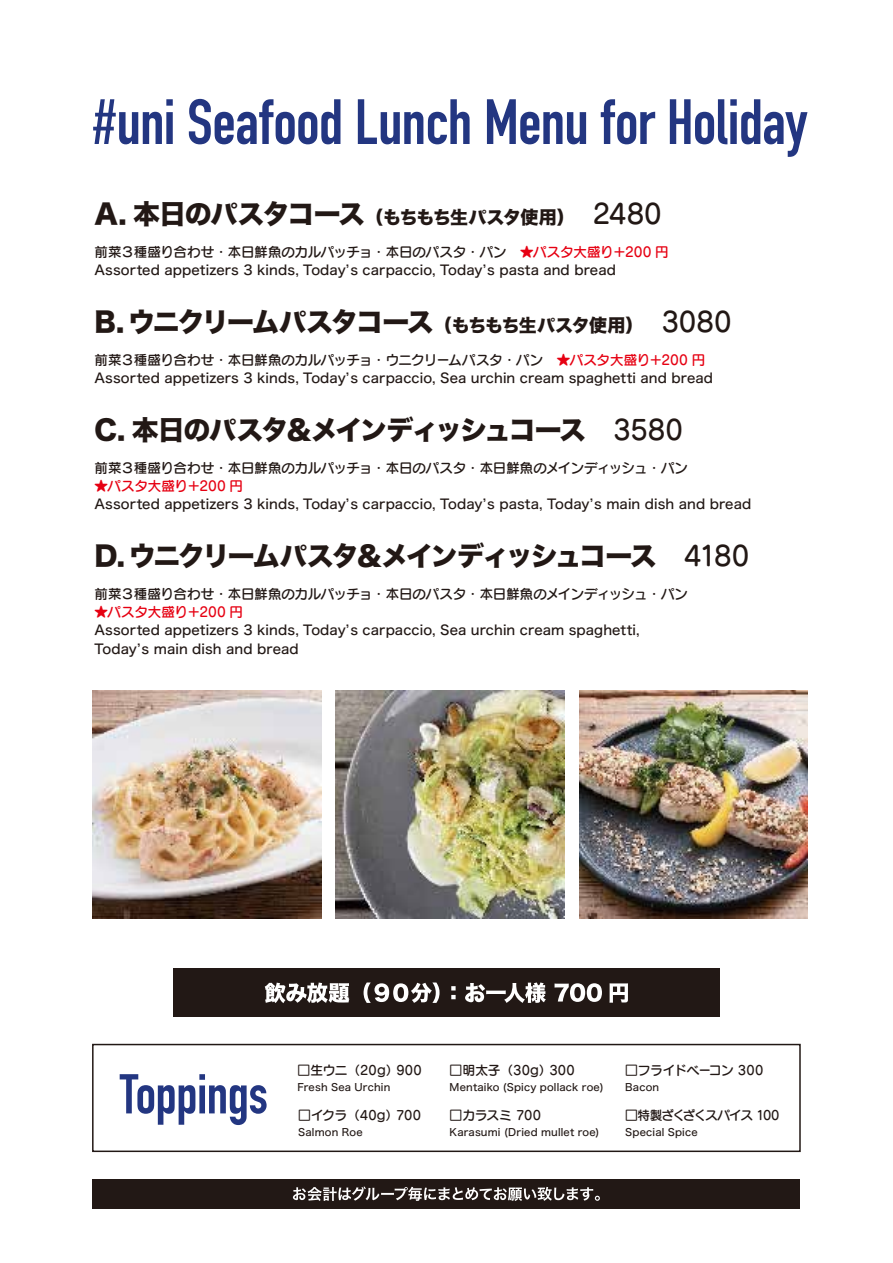
<style>
.page{position:relative;width:893px;height:1263px;background:#fff}
.page>*{position:absolute;margin:0;border:0;box-sizing:border-box;transform-origin:0 0}
.t1{font:700 62.85px "DIN Condensed";letter-spacing:-.01em;color:#233681}
.t2{font:700 55.05px "DIN Condensed";letter-spacing:-.01em;color:#233681}
.t3{font:27px "Hiragino Sans W8";letter-spacing:-.08em;color:#221815}
.t4{font:18px "Hiragino Sans W8";letter-spacing:-.055em;color:#221815}
.t5{font:13.5px/19.5px "Hiragino Sans W5";letter-spacing:.005em;color:#221815}
.t6{font:13.5px "Seurat Pro N DB";letter-spacing:-.025em;color:#221815}
.t7{font:13.5px "Seurat Pro N DB";letter-spacing:-.005em;color:#e60012}
.t8{font:12.75px "Seurat Pro N DB";letter-spacing:-.02em;color:#221815}
.t9{font:12.75px "Seurat Pro N DB";letter-spacing:-.1em;color:#221815}
.t10{font:12.75px "Seurat Pro N DB";letter-spacing:.01em;color:#221815}
.t11{font:12.75px "Seurat Pro N DB";color:#221815}
.t12{font:12.75px "Seurat Pro N DB";letter-spacing:.015em;color:#221815}
.t13{font:10.2px "Hiragino Sans W5";letter-spacing:.015em;color:#221815}
.s1{font-size:27px}
.s2{font-family:"Seurat Pro N DB";font-size:27px}
.s3{color:#e60012}
.s4{font-size:18px}
.s5{font-family:"Seurat Pro N DB"}
</style>
<div class="page">
<div style="left:93px;top:1179px;width:707px;height:29px;background:#221815"></div>
<svg style="left:293px;top:1186px;width:307px;height:15px"></svg>
<div style="left:92px;top:1044px;width:709px;height:108px;border:2px solid #221815"></div>
<div style="left:173px;top:969px;width:546px;height:48px;background:#221815"></div>
<svg style="left:265px;top:982px;width:84px;height:21px"></svg>
<svg style="left:364px;top:982px;width:76px;height:21px"></svg>
<svg style="left:451px;top:986px;width:5px;height:13px"></svg>
<svg style="left:465px;top:982px;width:81px;height:21px"></svg>
<svg style="left:554px;top:983px;width:48px;height:19px"></svg>
<svg style="left:609px;top:983px;width:19px;height:20px"></svg>
<img style="left:579px;top:690px;width:228px;height:229px">
<img style="left:93px;top:690px;width:228px;height:229px">
<img style="left:336px;top:690px;width:228px;height:229px">
<h1 class="t1" style="left:93px;top:80px;width:716px">#uni Seafood Lunch Menu for Holiday</h1>
<h3 class="t4" style="left:95px;top:207px;width:569px"><span class="s1">A. 本日のパスタコース</span>（もちもち生パスタ使用） <span class="s2">2480</span></h3>
<p class="t6" style="left:95px;top:243px;width:576px">前菜３種盛り合わせ・本日鮮魚のカルパッチョ・本日のパスタ・パン　<span class="s3">★パスタ大盛り＋200 円</span></p>
<p class="t5" style="left:95px;top:259px;width:523px">Assorted appetizers 3 kinds, Todayʼs carpaccio, Todayʼs pasta and bread</p>
<h3 class="t3" style="left:95px;top:306px;width:639px">B. ウニクリームパスタコース<span class="s4">（もちもち生パスタ使用）</span> <span class="s5">3080</span></h3>
<p class="t6" style="left:95px;top:351px;width:612px">前菜３種盛り合わせ・本日鮮魚のカルパッチョ・ウニクリームパスタ・パン　<span class="s3">★パスタ大盛り＋200 円</span></p>
<p class="t5" style="left:95px;top:367px;width:620px">Assorted appetizers 3 kinds, Todayʼs carpaccio, Sea urchin cream spaghetti and bread</p>
<h3 class="t3" style="left:95px;top:414px;width:590px">C. 本日のパスタ＆メインディッシュコース <span class="s5">3580</span></h3>
<p class="t6" style="left:95px;top:459px;width:595px">前菜３種盛り合わせ・本日鮮魚のカルパッチョ・本日のパスタ・本日鮮魚のメインディッシュ・パン</p>
<p class="t7" style="left:95px;top:477px;width:150px">★パスタ大盛り＋200 円</p>
<p class="t5" style="left:95px;top:493px;width:658px">Assorted appetizers 3 kinds, Todayʼs carpaccio, Todayʼs pasta, Todayʼs main dish and bread</p>
<h3 class="t3" style="left:95px;top:540px;width:656px">D. ウニクリームパスタ＆メインディッシュコース <span class="s5">4180</span></h3>
<p class="t6" style="left:95px;top:585px;width:595px">前菜３種盛り合わせ・本日鮮魚のカルパッチョ・本日のパスタ・本日鮮魚のメインディッシュ・パン</p>
<p class="t7" style="left:95px;top:603px;width:150px">★パスタ大盛り＋200 円</p>
<p class="t5" style="left:95px;top:619px;width:547px">Assorted appetizers 3 kinds, Todayʼs carpaccio, Sea urchin cream spaghetti,<br>Todayʼs main dish and bread</p>
<h2 class="t2" style="left:120px;top:1057px;width:150px">Toppings</h2>
<p class="t10" style="left:297px;top:1062px;width:126px">□生ウニ（20g）900</p>
<p class="t13" style="left:297px;top:1077px;width:94px">Fresh Sea Urchin</p>
<p class="t11" style="left:298px;top:1107px;width:124px">□イクラ（40g）700</p>
<p class="t13" style="left:298px;top:1122px;width:66px">Salmon Roe</p>
<p class="t12" style="left:450px;top:1062px;width:127px">□明太子（30g）300</p>
<p class="t13" style="left:450px;top:1077px;width:156px">Mentaiko (Spicy pollack roe)</p>
<p class="t8" style="left:450px;top:1107px;width:93px">□カラスミ 700</p>
<p class="t13" style="left:450px;top:1122px;width:151px">Karasumi (Dried mullet roe)</p>
<p class="t8" style="left:625px;top:1062px;width:139px">□フライドベーコン 300</p>
<p class="t13" style="left:625px;top:1077px;width:35px">Bacon</p>
<p class="t9" style="left:625px;top:1107px;width:156px">□特製ざくざくスパイス 100</p>
<p class="t13" style="left:625px;top:1122px;width:74px">Special Spice</p>
</div>
